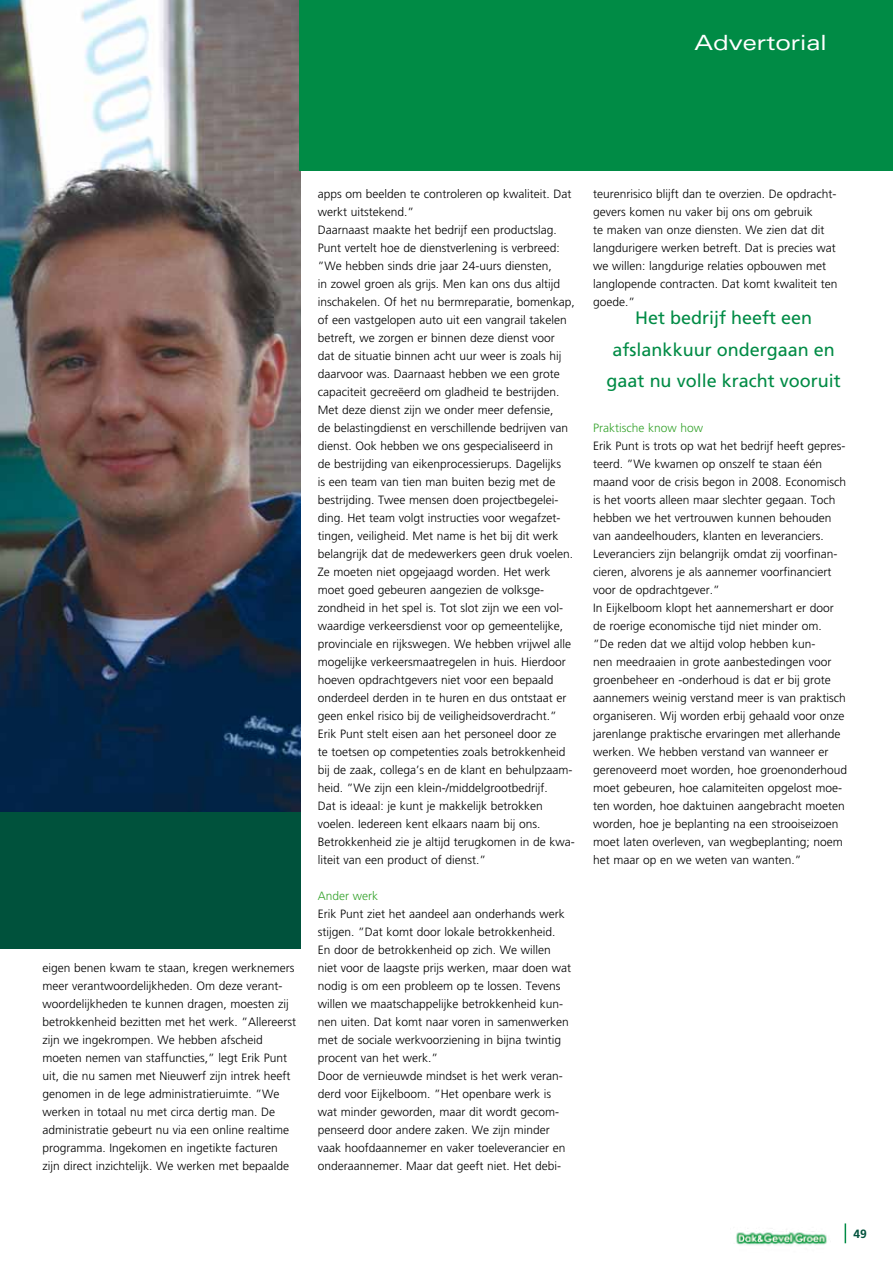
<style>
.page{position:relative;width:893px;height:1263px;background:#fff}
.page>*{position:absolute;margin:0;border:0;box-sizing:border-box;transform-origin:0 0}
.t1{font:expanded 21px "Univers";color:#fff}
.t2{font:18px/31.5px "Frutiger";color:#008b45;text-align:center}
.t3{font:300 12px/18px "Frutiger";color:#000}
.t4{font:300 12px "Frutiger";color:#35a32c}
.t5{font:700 12px "Frutiger";color:#00523c}
</style>
<div class="page">
<svg style="left:845px;top:1223px;width:1px;height:20px"></svg>
<img style="left:736px;top:1229px;width:91px;height:17px">
<img style="left:0;top:0;width:300px;height:812px">
<div style="left:0;top:812px;width:300px;height:136px;background:#00523c"></div>
<div style="left:300px;top:0;width:593px;height:170px;background:#008b45"></div>
<h1 class="t1" style="left:695px;top:30px;width:134px">Advertorial</h1>
<p class="t3" style="left:43px;top:959px;width:255px">eigen benen kwam te staan, kregen werknemers meer verantwoordelijkheden. Om deze verant&shy;woordelijkheden te kunnen dragen, moesten zij betrokkenheid bezitten met het werk. ”Allereerst zijn we ingekrompen. We hebben afscheid moeten nemen van staffuncties,” legt Erik Punt uit, die nu samen met Nieuwerf zijn intrek heeft genomen in de lege administratieruimte. ”We werken in totaal nu met circa dertig man. De administratie gebeurt nu via een online realtime programma. Ingekomen en ingetikte facturen zijn direct inzichtelijk. We werken met bepaalde</p>
<p class="t3" style="left:318px;top:185px;width:259px">apps om beelden te controleren op kwaliteit. Dat werkt uitstekend.”<br>Daarnaast maakte het bedrijf een productslag.<br>Punt vertelt hoe de dienstverlening is verbreed: ”We hebben sinds drie jaar 24-uurs diensten,<br>in zowel groen als grijs. Men kan ons dus altijd inschakelen. Of het nu bermreparatie, bomenkap, of een vastgelopen auto uit een vangrail takelen betreft, we zorgen er binnen deze dienst voor<br>dat de situatie binnen acht uur weer is zoals hij daarvoor was. Daarnaast hebben we een grote capaciteit gecreëerd om gladheid te bestrijden.<br>Met deze dienst zijn we onder meer defensie,<br>de belastingdienst en verschillende bedrijven van dienst. Ook hebben we ons gespecialiseerd in<br>de bestrijding van eikenprocessierups. Dagelijks<br>is een team van tien man buiten bezig met de bestrijding. Twee mensen doen projectbegelei&shy;ding. Het team volgt instructies voor wegafzet&shy;tingen, veiligheid. Met name is het bij dit werk belangrijk dat de medewerkers geen druk voelen.<br>Ze moeten niet opgejaagd worden. Het werk moet goed gebeuren aangezien de volksge&shy;zondheid in het spel is. Tot slot zijn we een vol&shy;waardige verkeersdienst voor op gemeentelijke, provinciale en rijkswegen. We hebben vrijwel alle mogelijke verkeersmaatregelen in huis. Hierdoor hoeven opdrachtgevers niet voor een bepaald onderdeel derden in te huren en dus ontstaat er geen enkel risico bij de veiligheidsoverdracht.” Erik Punt stelt eisen aan het personeel door ze<br>te toetsen op competenties zoals betrokkenheid bij de zaak, collega’s en de klant en behulpzaam&shy;heid. ”We zijn een klein-/middelgrootbedrijf.<br>Dat is ideaal: je kunt je makkelijk betrokken voelen. Iedereen kent elkaars naam bij ons.<br>Betrokkenheid zie je altijd terugkomen in de kwa&shy;liteit van een product of dienst.”</p>
<p class="t4" style="left:318px;top:889px;width:62px">Ander werk</p>
<p class="t3" style="left:318px;top:905px;width:255px">Erik Punt ziet het aandeel aan onderhands werk stijgen. ”Dat komt door lokale betrokkenheid.<br>En door de betrokkenheid op zich. We willen niet voor de laagste prijs werken, maar doen wat nodig is om een probleem op te lossen. Tevens willen we maatschappelijke betrokkenheid kun&shy;nen uiten. Dat komt naar voren in samenwerken met de sociale werkvoorziening in bijna twintig procent van het werk.”<br>Door de vernieuwde mindset is het werk veran&shy;derd voor Eijkelboom. ”Het openbare werk is wat minder geworden, maar dit wordt gecom&shy;penseerd door andere zaken. We zijn minder vaak hoofdaannemer en vaker toeleverancier en onderaannemer. Maar dat geeft niet. Het debi-</p>
<p class="t3" style="left:593px;top:185px;width:246px">teurenrisico blijft dan te overzien. De opdracht&shy;gevers komen nu vaker bij ons om gebruik<br>te maken van onze diensten. We zien dat dit langdurigere werken betreft. Dat is precies wat we willen: langdurige relaties opbouwen met langlopende contracten. Dat komt kwaliteit ten goede.”</p>
<h2 class="t2" style="left:607px;top:302px;width:236px">Het bedrijf heeft een afslankkuur ondergaan en gaat nu volle kracht vooruit</h2>
<p class="t4" style="left:593px;top:421px;width:112px">Praktische know how</p>
<p class="t3" style="left:593px;top:437px;width:256px">Erik Punt is trots op wat het bedrijf heeft gepres&shy;teerd. ”We kwamen op onszelf te staan één maand voor de crisis begon in 2008. Economisch is het voorts alleen maar slechter gegaan. Toch hebben we het vertrouwen kunnen behouden van aandeelhouders, klanten en leveranciers.<br>Leveranciers zijn belangrijk omdat zij voorfinan&shy;cieren, alvorens je als aannemer voorfinanciert voor de opdrachtgever.”<br>In Eijkelboom klopt het aannemershart er door de roerige economische tijd niet minder om.<br>”De reden dat we altijd volop hebben kun-<br>nen meedraaien in grote aanbestedingen voor groenbeheer en -onderhoud is dat er bij grote aannemers weinig verstand meer is van praktisch organiseren. Wij worden erbij gehaald voor onze jarenlange praktische ervaringen met allerhande werken. We hebben verstand van wanneer er gerenoveerd moet worden, hoe groenonderhoud moet gebeuren, hoe calamiteiten opgelost moe&shy;ten worden, hoe daktuinen aangebracht moeten worden, hoe je beplanting na een strooiseizoen moet laten overleven, van wegbeplanting; noem het maar op en we weten van wanten.”</p>
<p class="t5" style="left:853px;top:1227px;width:15px">49</p>
</div>
